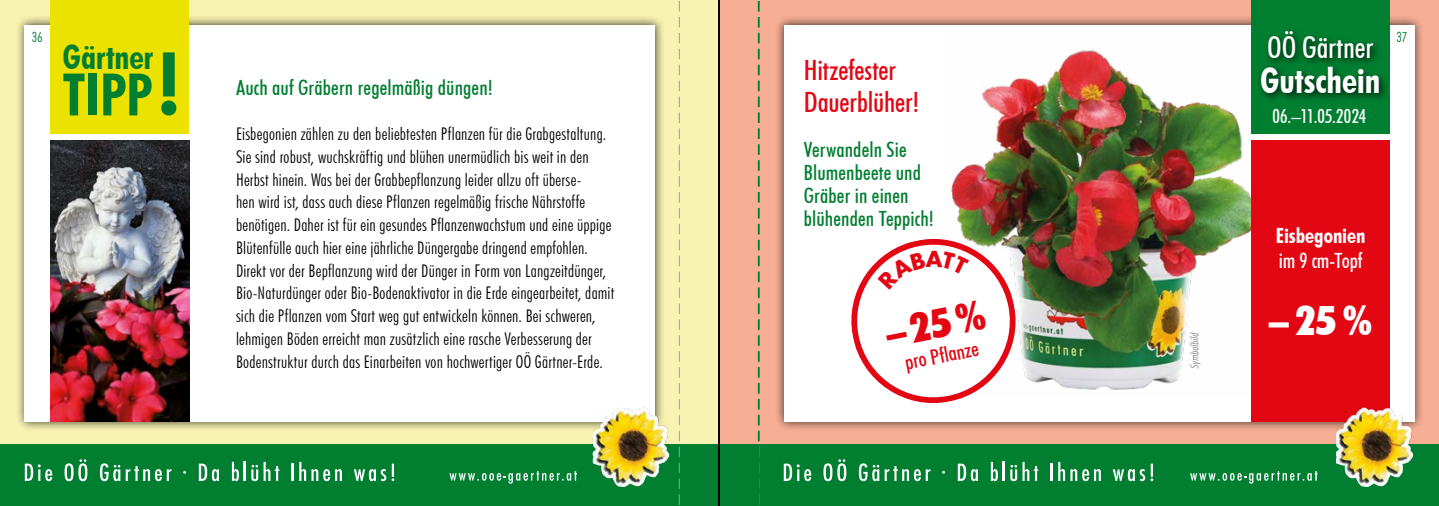
<style>
.page{position:relative;width:1439px;height:506px;background:#fff}
.page>*{position:absolute;margin:0;border:0;box-sizing:border-box;transform-origin:0 0}
.t1{font:700 condensed 58.62px "Futura BT";color:#007f31}
.t2{font:900 condensed 40.25px "Futura BT";color:#fff}
.t3{font:900 condensed 40.25px "Futura BT";color:#e30613}
.t4{font:700 condensed 35px "Futura BT";letter-spacing:-.005em;color:#fff}
.t5{font:700 condensed 33.6px "Futura BT";letter-spacing:-.005em;color:#007f31}
.t6{font:500 condensed 29.75px "Futura BT";color:#fff}
.t7{font:500 condensed 28px/31.5px "Futura BT";letter-spacing:-.005em;color:#e30613}
.t8{font:500 condensed 21px/22.8px "Futura BT";letter-spacing:.005em;color:#007f31}
.t9{font:700 condensed 21px "Futura BT";letter-spacing:-.005em;color:#fff}
.t10{font:500 condensed 21px "Futura BT";letter-spacing:-.005em;color:#fff}
.t11{font:500 condensed 21px "Futura BT";color:#e30613}
.t12{font:500 condensed 19.25px "Futura BT";letter-spacing:.01em;color:#fff}
.t13{font:300 condensed 17.5px/22.8px "Futura BT";letter-spacing:.015em;color:#000}
.t14{font:300 condensed 14px "Futura BT";color:#007f31}
.t15{font:10.5px "Futura Lt Cn BT Italic";color:#878787}
</style>
<div class="page">
<div style="left:719px;top:0;width:720px;height:506px;background:#f6af95"></div>
<div style="left:0;top:0;width:719px;height:506px;background:#f8f3b2"></div>
<div style="left:774px;top:15px;width:650px;height:416px;background:#000;opacity:.75"></div>
<div style="left:784px;top:25px;width:630px;height:397px;background:#fff"></div>
<div style="left:15px;top:15px;width:650px;height:416px;background:#000;opacity:.75"></div>
<div style="left:25px;top:25px;width:630px;height:397px;background:#fff"></div>
<div style="left:1250px;top:0;width:139px;height:133px;background:#007f31"></div>
<div style="left:50px;top:0;width:139px;height:133px;background:#ece200"></div>
<img style="left:50px;top:140px;width:139px;height:282px">
<img style="left:951px;top:37px;width:320px;height:353px">
<div style="left:1250px;top:140px;width:139px;height:282px;background:#e30613"></div>
<div style="left:1256px;top:26px;width:133px;height:77px;background:#000;opacity:.75"></div>
<svg style="left:161px;top:52px;width:15px;height:64px"></svg>
<svg style="left:934px;top:232px;width:88px;height:172px"></svg>
<div style="left:719px;top:444px;width:720px;height:62px;background:#007f31"></div>
<svg style="left:784px;top:464px;width:27px;height:17px"></svg>
<svg style="left:823px;top:459px;width:23px;height:22px"></svg>
<svg style="left:859px;top:463px;width:71px;height:18px"></svg>
<svg style="left:958px;top:464px;width:20px;height:17px"></svg>
<svg style="left:991px;top:462px;width:47px;height:19px"></svg>
<svg style="left:1050px;top:464px;width:2px;height:17px"></svg>
<svg style="left:1058px;top:462px;width:43px;height:19px"></svg>
<svg style="left:1112px;top:464px;width:41px;height:17px"></svg>
<svg style="left:1190px;top:471px;width:127px;height:13px"></svg>
<img style="left:1336px;top:407px;width:77px;height:80px">
<div style="left:0;top:444px;width:719px;height:62px;background:#007f31"></div>
<svg style="left:25px;top:464px;width:27px;height:17px"></svg>
<svg style="left:64px;top:459px;width:23px;height:22px"></svg>
<svg style="left:100px;top:463px;width:20px;height:18px"></svg>
<svg style="left:126px;top:466px;width:45px;height:15px"></svg>
<svg style="left:199px;top:464px;width:20px;height:17px"></svg>
<svg style="left:232px;top:462px;width:47px;height:19px"></svg>
<hr style="left:291px;top:464px;width:3px;height:17px;background:#fff">
<svg style="left:299px;top:462px;width:43px;height:19px"></svg>
<svg style="left:354px;top:464px;width:40px;height:17px"></svg>
<svg style="left:449px;top:471px;width:128px;height:13px"></svg>
<img style="left:592px;top:407px;width:77px;height:80px">
<hr style="left:718px;top:0;width:2px;height:506px;background:#000">
<svg style="left:679px;top:1px;width:1px;height:504px"></svg>
<svg style="left:758px;top:1px;width:2px;height:504px"></svg>
<svg style="left:851px;top:239px;width:164px;height:164px"></svg>
<h3 class="t6" style="left:1267px;top:29px;width:108px">OÖ Gärtner</h3>
<h3 class="t4" style="left:1260px;top:59px;width:122px">Gutschein</h3>
<p class="t14" style="left:32px;top:28px;width:13px">36</p>
<p class="t14" style="left:1396px;top:28px;width:12px">37</p>
<h3 class="t5" style="left:63px;top:37px;width:92px">Gärtner</h3>
<h1 class="t1" style="left:63px;top:59px;width:92px">TIPP</h1>
<h3 class="t7" style="left:804px;top:55px;width:118px">Hitzefester<br>Dauerblüher!</h3>
<p class="t8" style="left:804px;top:138px;width:132px">Verwandeln Sie<br>Blumenbeete und<br>Gräber in einen blühenden Teppich!</p>
<p class="t8" style="left:236px;top:76px;width:259px">Auch auf Gräbern regelmäßig düngen!</p>
<p class="t13" style="left:236px;top:122px;width:380px">Eisbegonien zählen zu den beliebtesten Pflanzen für die Grabgestaltung.<br>Sie sind robust, wuchskräftig und blühen unermüdlich bis weit in den Herbst hinein. Was bei der Grabbepflanzung leider allzu oft überse-<br>hen wird ist, dass auch diese Pflanzen regelmäßig frische Nährstoffe benötigen. Daher ist für ein gesundes Pflanzenwachstum und eine üppige Blütenfülle auch hier eine jährliche Düngergabe dringend empfohlen.<br>Direkt vor der Bepflanzung wird der Dünger in Form von Langzeitdünger, Bio-Naturdünger oder Bio-Bodenaktivator in die Erde eingearbeitet, damit sich die Pflanzen vom Start weg gut entwickeln können. Bei schweren, lehmigen Böden erreicht man zusätzlich eine rasche Verbesserung der Bodenstruktur durch das Einarbeiten von hochwertiger OÖ Gärtner-Erde.</p>
<p class="t12" style="left:1272px;top:105px;width:95px">06.–11.05.2024</p>
<p class="t9" style="left:1275px;top:222px;width:91px">Eisbegonien</p>
<p class="t10" style="left:1279px;top:248px;width:85px">im 9 cm-Topf</p>
<h2 class="t2" style="left:1269px;top:296px;width:105px">–25%</h2>
<h2 class="t3" style="left:881px;top:309px;width:102px;rotate:-11deg">–25%</h2>
<p class="t11" style="left:902px;top:350px;width:76px;rotate:-11deg">pro Pflanze</p>
<p class="t15" style="left:1188px;top:369px;width:38px;rotate:-90deg">Symbolbild</p>
</div>
